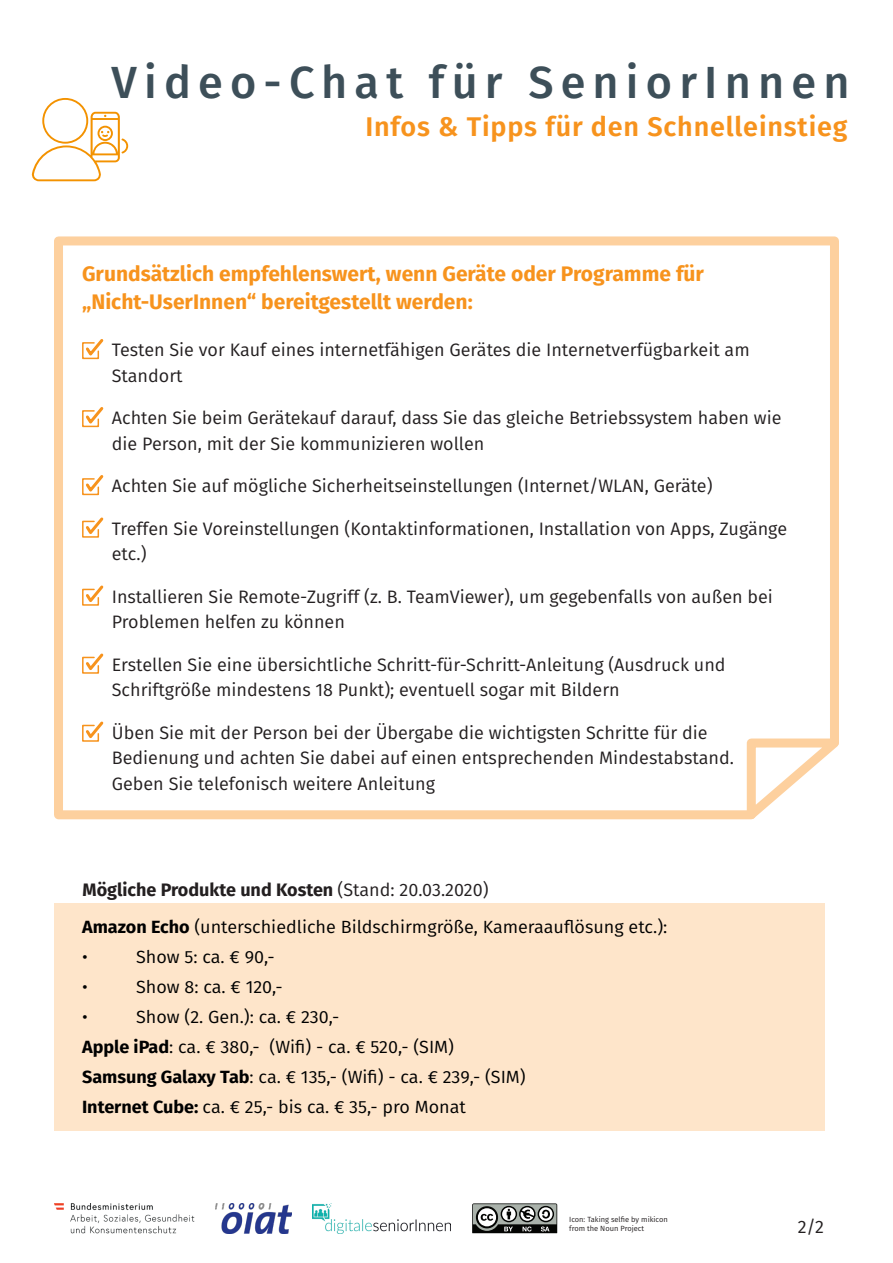
<style>
.page{position:relative;width:893px;height:1263px;background:#fff}
.page>*{position:absolute;margin:0;border:0;box-sizing:border-box;transform-origin:0 0}
.H1_Headline{font:500 45px "Fira Sans";letter-spacing:.16em;color:#3d4f59}
.H2_Subheadline{font:600 27px "Fira Sans";letter-spacing:.03em;color:#f7931d}
.H3_Fliesstext_Headli{font:700 21px/28.5px "Fira Sans";color:#f7931d}
.Tabelle_Text{font:18px/25.5px "Fira Sans";color:#231f20}
.H4_Fliesstext_Headli{font:700 18px "Fira Sans";color:#231f20}
.P_Fliesstext{font:17.7px "Fira Sans";color:#000}
.Tabelle_Text-2{font:7.5px/9px "Fira Sans";color:#231f20}
.s1{font-weight:400}
.s2{font-weight:700}
</style>
<div class="page">
<svg style="left:54px;top:236px;width:785px;height:584px"></svg>
<svg style="left:742px;top:734px;width:97px;height:86px"></svg>
<div style="left:54px;top:903px;width:770px;height:227px;background:#fee5ca"></div>
<svg style="left:81px;top:336px;width:25px;height:24px"></svg>
<svg style="left:81px;top:404px;width:25px;height:24px"></svg>
<svg style="left:81px;top:472px;width:25px;height:24px"></svg>
<svg style="left:81px;top:515px;width:25px;height:23px"></svg>
<svg style="left:81px;top:583px;width:25px;height:23px"></svg>
<svg style="left:81px;top:651px;width:25px;height:23px"></svg>
<svg style="left:81px;top:719px;width:25px;height:23px"></svg>
<svg style="left:32px;top:98px;width:96px;height:83px"></svg>
<svg style="left:472px;top:1203px;width:86px;height:31px;background:#767976"></svg>
<img style="left:54px;top:1203px;width:140px;height:30px">
<img style="left:312px;top:1203px;width:139px;height:30px">
<img style="left:215px;top:1203px;width:76px;height:30px">
<h1 class="H1_Headline" style="left:112px;top:46px;width:739px">Video-Chat für SeniorInnen</h1>
<h2 class="H2_Subheadline" style="left:365px;top:104px;width:484px">Infos &amp; Tipps für den Schnelleinstieg</h2>
<h3 class="H3_Fliesstext_Headli" style="left:82px;top:258px;width:623px">Grundsätzlich empfehlenswert, wenn Geräte oder Programme für „Nicht-UserInnen“ bereitgestellt werden:</h3>
<p class="Tabelle_Text" style="left:112px;top:337px;width:639px">Testen Sie vor Kauf eines internetfähigen Gerätes die Internetverfügbarkeit am<br>Standort</p>
<p class="Tabelle_Text" style="left:112px;top:405px;width:671px">Achten Sie beim Gerätekauf darauf, dass Sie das gleiche Betriebssystem haben wie die Person, mit der Sie kommunizieren wollen</p>
<p class="Tabelle_Text" style="left:112px;top:473px;width:602px">Achten Sie auf mögliche Sicherheitseinstellungen (Internet/WLAN, Geräte)</p>
<p class="Tabelle_Text" style="left:112px;top:515px;width:677px">Treffen Sie Voreinstellungen (Kontaktinformationen, Installation von Apps, Zugänge etc.)</p>
<p class="Tabelle_Text" style="left:112px;top:583px;width:663px">Installieren Sie Remote-Zugriff (z. B. TeamViewer), um gegebenfalls von außen bei<br>Problemen helfen zu können</p>
<p class="Tabelle_Text" style="left:112px;top:651px;width:615px">Erstellen Sie eine übersichtliche Schritt-für-Schritt-Anleitung (Ausdruck und<br>Schriftgröße mindestens 18 Punkt); eventuell sogar mit Bildern</p>
<p class="Tabelle_Text" style="left:112px;top:719px;width:624px">Üben Sie mit der Person bei der Übergabe die wichtigsten Schritte für die<br>Bedienung und achten Sie dabei auf einen entsprechenden Mindestabstand.<br>Geben Sie telefonisch weitere Anleitung</p>
<h4 class="H4_Fliesstext_Headli" style="left:83px;top:874px;width:407px">Mögliche Produkte und Kosten <span class="s1">(Stand: 20.03.2020)</span></h4>
<p class="P_Fliesstext" style="left:82px;top:914px;width:587px"><span class="s2">Amazon Echo</span> (unterschiedliche Bildschirmgröße, Kameraauflösung etc.):</p>
<p class="P_Fliesstext" style="left:82px;top:944px;width:7px">•</p>
<p class="P_Fliesstext" style="left:136px;top:944px;width:140px">Show 5: ca. € 90,-</p>
<p class="P_Fliesstext" style="left:82px;top:974px;width:7px">•</p>
<p class="P_Fliesstext" style="left:136px;top:974px;width:148px">Show 8: ca. € 120,-</p>
<p class="P_Fliesstext" style="left:82px;top:1004px;width:7px">•</p>
<p class="P_Fliesstext" style="left:136px;top:1004px;width:205px">Show (2. Gen.): ca. € 230,-</p>
<p class="P_Fliesstext" style="left:82px;top:1034px;width:374px"><span class="s2">Apple iPad</span>: ca. € 380,- (Wifi) - ca. € 520,- (SIM)</p>
<p class="P_Fliesstext" style="left:82px;top:1064px;width:445px"><span class="s2">Samsung Galaxy Tab</span>: ca. € 135,- (Wifi) - ca. € 239,- (SIM)</p>
<p class="P_Fliesstext" style="left:82px;top:1094px;width:385px"><span class="s2">Internet Cube:</span> ca. € 25,- bis ca. € 35,- pro Monat</p>
<p class="Tabelle_Text-2" style="left:569px;top:1215px;width:100px">Icon: Taking selfie by mikicon from the Noun Project</p>
<p class="Tabelle_Text" style="left:798px;top:1214px;width:28px">2/2</p>
</div>
